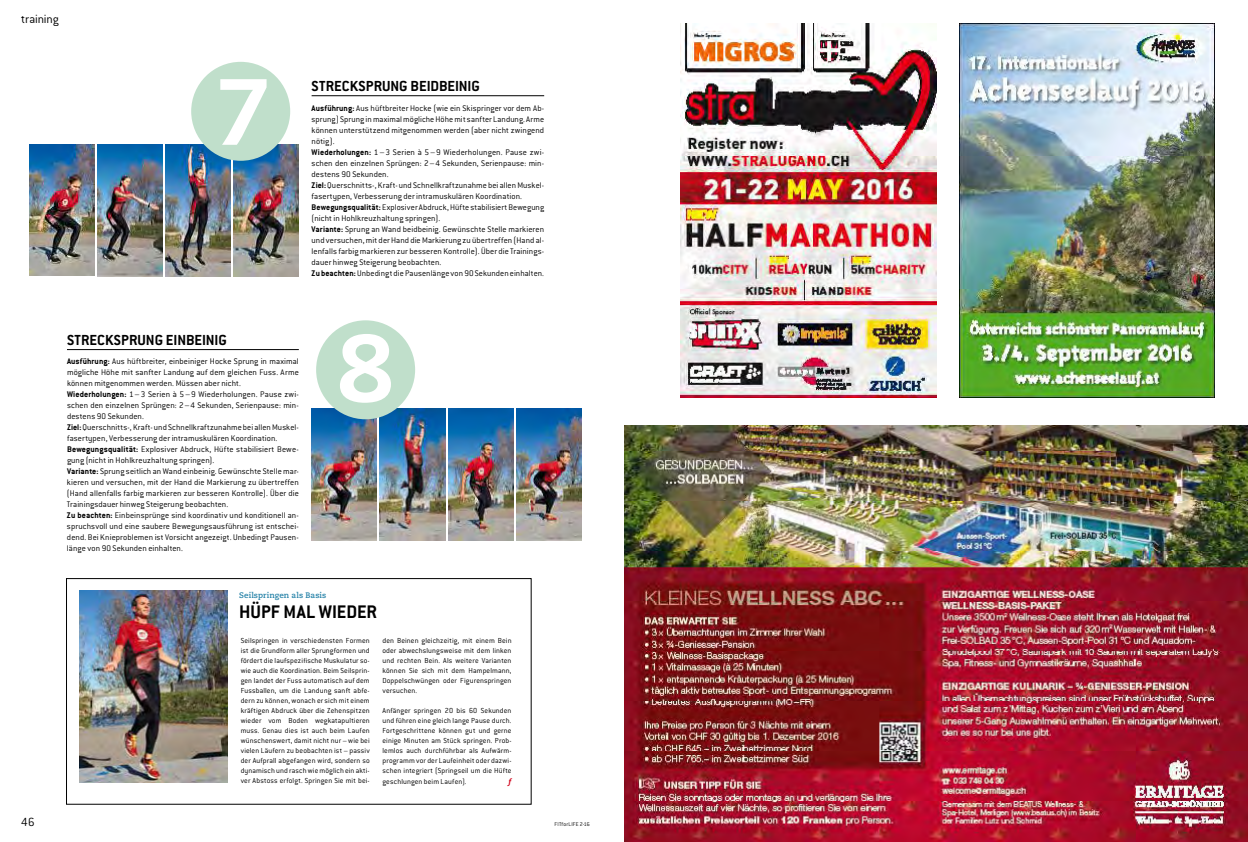
<style>
.page{position:relative;width:1248px;height:842px;background:#fff}
.page>*{position:absolute;margin:0;border:0;box-sizing:border-box;transform-origin:0 0}
.t1{font:800 93.8px "Caecilia LT Std";color:#fff}
.t2{font:700 20px "Conduit ITC";color:#000}
.t3{font:700 16px "Conduit ITC";color:#000}
.t4{font:300 13px "Conduit ITC";letter-spacing:-.01em;color:#000}
.t5{font:300 9px/11px "Conduit ITC";letter-spacing:.01em;color:#000}
.t6{font:italic 700 9px "Conduit ITC";color:#d10019}
.t7{font:300 8px/10px "Conduit ITC";letter-spacing:.015em;color:#000;text-align:justify}
.t8{font:700 8px "Caecilia LT Std";letter-spacing:.005em;color:#2481a7}
.t9{font:300 6px "Conduit ITC";letter-spacing:.04em;color:#000}
.s1{font-weight:700}
</style>
<div class="page">
<div style="left:66px;top:578px;width:465px;height:226px;border:1px solid #000"></div>
<img style="left:29px;top:145px;width:65px;height:131px">
<img style="left:97px;top:145px;width:65px;height:131px">
<img style="left:165px;top:145px;width:65px;height:131px">
<img style="left:234px;top:145px;width:65px;height:131px">
<img style="left:311px;top:408px;width:65px;height:132px">
<img style="left:380px;top:408px;width:65px;height:132px">
<img style="left:448px;top:408px;width:65px;height:132px">
<img style="left:516px;top:408px;width:65px;height:132px">
<hr style="left:67px;top:349px;width:232px;height:1px;background:#000">
<hr style="left:311px;top:95px;width:233px;height:1px;background:#000">
<img style="left:79px;top:591px;width:149px;height:191px">
<div style="left:316px;top:320px;width:99px;height:99px;background:#c0dfcb;border-radius:50%"></div>
<div style="left:191px;top:62px;width:99px;height:99px;background:#c0dfcb;border-radius:50%"></div>
<img style="left:624px;top:425px;width:623px;height:417px">
<img style="left:680px;top:23px;width:255px;height:374px">
<img style="left:959px;top:23px;width:255px;height:374px">
<h3 class="t4" style="left:21px;top:12px;width:39px">training</h3>
<h1 class="t1" style="left:216px;top:54px;width:57px">7</h1>
<h3 class="t3" style="left:311px;top:77px;width:168px">strecksprung beidbeinig</h3>
<p class="t5" style="left:311px;top:103px;width:234px"><span class="s1">Ausführung:</span> Aus hüftbreiter Hocke (wie ein Skispringer vor dem Ab&shy;sprung) Sprung in maximal mögliche Höhe mit sanfter Landung. Arme können unterstützend mitgenommen werden (aber nicht zwingend nötig).<br><span class="s1">Wiederholungen:</span> 1 – 3 Serien à 5 – 9 Wiederholungen. Pause zwi&shy;schen den einzelnen Sprüngen: 2–4 Sekunden, Serienpause: min&shy;destens 90 Sekunden.<br><span class="s1">Ziel:</span> Querschnitts-, Kraft- und Schnellkraftzunahme bei allen Muskel&shy;fasertypen, Verbesserung der intramuskulären Koordination.<br><span class="s1">Bewegungsqualität:</span> Explosiver Abdruck, Hüfte stabilisiert Bewegung (nicht in Hohlkreuzhaltung springen).<br><span class="s1">Variante:</span> Sprung an Wand beidbeinig. Gewünschte Stelle markieren und versuchen, mit der Hand die Markierung zu übertreffen (Hand al&shy;lenfalls farbig markieren zur besseren Kontrolle). Über die Trainings&shy;dauer hinweg Steigerung beobachten.<br><span class="s1">Zu beachten:</span> Unbedingt die Pausenlänge von 90 Sekunden einhalten.</p>
<h3 class="t4" style="left:21px;top:815px;width:15px">46</h3>
<h3 class="t3" style="left:67px;top:331px;width:160px">strecksprung einbeinig</h3>
<p class="t5" style="left:67px;top:356px;width:233px"><span class="s1">Ausführung:</span> Aus hüftbreiter, einbeiniger Hocke Sprung in maximal mögliche Höhe mit sanfter Landung auf dem gleichen Fuss. Arme können mitgenommen werden. Müssen aber nicht.<br><span class="s1">Wiederholungen:</span> 1 – 3 Serien à 5 – 9 Wiederholungen. Pause zwi&shy;schen den einzelnen Sprüngen: 2–4 Sekunden, Serienpause: min&shy;destens 90 Sekunden.<br><span class="s1">Ziel:</span> Querschnitts-, Kraft- und Schnellkraftzunahme bei allen Muskel&shy;fasertypen, Verbesserung der intramuskulären Koordination.<br><span class="s1">Bewegungsqualität:</span> Explosiver Abdruck, Hüfte stabilisiert Bewe&shy;gung (nicht in Hohlkreuzhaltung springen).<br><span class="s1">Variante:</span> Sprung seitlich an Wand einbeinig. Gewünschte Stelle mar&shy;kieren und versuchen, mit der Hand die Markierung zu übertreffen (Hand allenfalls farbig markieren zur besseren Kontrolle). Über die Trainingsdauer hinweg Steigerung beobachten.<br><span class="s1">Zu beachten:</span> Einbeinsprünge sind koordinativ und konditionell an&shy;spruchsvoll und eine saubere Bewegungsausführung ist entschei&shy;dend. Bei Knieproblemen ist Vorsicht angezeigt. Unbedingt Pausen&shy;länge von 90 Sekunden einhalten.</p>
<h1 class="t1" style="left:337px;top:310px;width:57px">8</h1>
<p class="t8" style="left:239px;top:590px;width:89px">Seilspringen als Basis</p>
<h2 class="t2" style="left:239px;top:600px;width:139px">Hüpf mal wieder</h2>
<p class="t7" style="left:241px;top:635px;width:130px">Seilspringen in verschiedensten Formen ist die Grundform aller Sprungformen und fördert die laufspezifische Muskulatur so&shy;wie auch die Koordination. Beim Seilsprin&shy;gen landet der Fuss automatisch auf dem Fussballen, um die Landung sanft abfe&shy;dern zu können, wonach er sich mit einem kräftigen Abdruck über die Zehenspitzen wieder vom Boden wegkatapultieren muss. Genau dies ist auch beim Laufen wünschenswert, damit nicht nur – wie bei vielen Läufern zu beobachten ist – passiv der Aufprall abgefangen wird, sondern so dynamisch und rasch wie möglich ein akti&shy;ver Abstoss erfolgt. Springen Sie mit bei-</p>
<p class="t7" style="left:382px;top:635px;width:130px">den Beinen gleichzeitig, mit einem Bein oder abwechslungsweise mit dem linken und rechten Bein. Als weitere Varianten können Sie sich mit dem Hampelmann, Doppelschwüngen oder Figurenspringen versuchen.</p>
<p class="t7" style="left:382px;top:705px;width:130px">Anfänger springen 20 bis 60 Sekunden und führen eine gleich lange Pause durch.<br>Fortgeschrittene können gut und gerne einige Minuten am Stück springen. Prob&shy;lemlos auch durchführbar als Aufwärm&shy;programm vor der Laufeinheit oder dazwi&shy;schen integriert (Springseil um die Hüfte</p>
<p class="t7" style="left:382px;top:776px;width:86px">geschlungen beim Laufen).</p>
<p class="t6" style="left:509px;top:776px;width:4px">f</p>
<p class="t9" style="left:554px;top:820px;width:37px">FITforLIFE 2-16</p>
</div>
